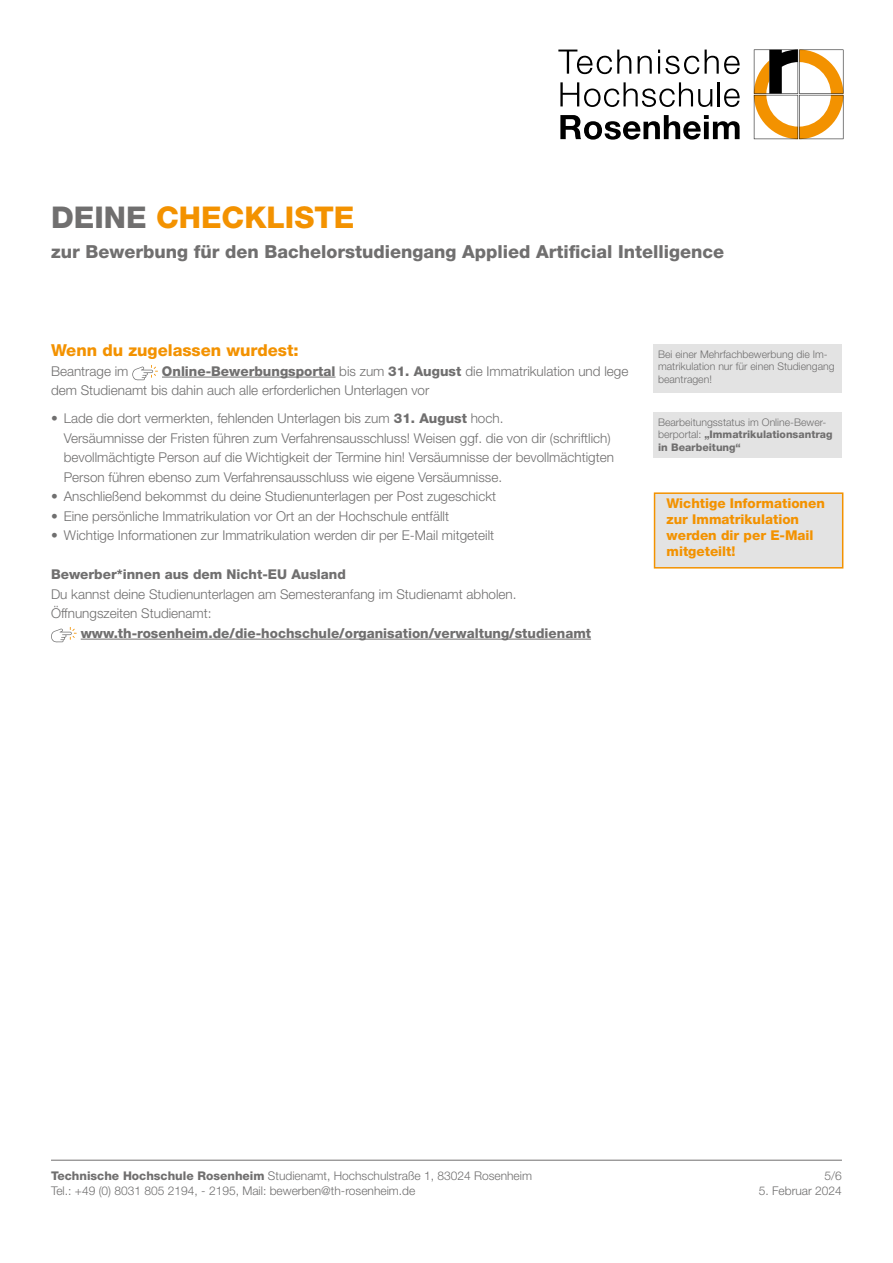
<style>
.page{position:relative;width:893px;height:1263px;background:#fff}
.page>*{position:absolute;margin:0;border:0;box-sizing:border-box;transform-origin:0 0}
.t1{font:800 30px "Helvetica Neue LT Pro";color:#f39200}
.t2{font:800 18px "Helvetica Neue LT Pro";color:#706f6f}
.t3{font:800 16.5px "Helvetica Neue LT Pro";color:#f39200}
.t4{font:300 13.5px/19.5px "Helvetica Neue LT Pro";color:#706f6f}
.t5{font:800 13.5px "Helvetica Neue LT Pro";color:#706f6f}
.t6{font:800 13.5px/16.2px "Helvetica Neue LT Pro";color:#f39200}
.t7{font:300 12px/14.4px "Helvetica Neue LT Pro";color:#706f6f}
.t8{font:300 10.5px/12.6px "Helvetica Neue LT Pro";color:#706f6f}
.s1{color:#706f6f}
.s2{font-weight:800}
</style>
<div class="page">
<svg style="left:560px;top:82px;width:152px;height:25px"></svg>
<hr style="left:718px;top:82px;width:2px;height:24px;background:#000">
<svg style="left:724px;top:89px;width:16px;height:18px"></svg>
<svg style="left:560px;top:115px;width:180px;height:25px"></svg>
<svg style="left:558px;top:50px;width:73px;height:24px"></svg>
<svg style="left:638px;top:56px;width:14px;height:18px"></svg>
<svg style="left:658px;top:50px;width:41px;height:24px"></svg>
<svg style="left:705px;top:50px;width:35px;height:24px"></svg>
<svg style="left:754px;top:50px;width:89px;height:89px"></svg>
<hr style="left:51px;top:1160px;width:791px;height:1px;background:#706f6f">
<hr style="left:162px;top:377px;width:173px;height:1px;background:#706f6f">
<hr style="left:81px;top:639px;width:510px;height:1px;background:#706f6f">
<svg style="left:132px;top:365px;width:26px;height:15px"></svg>
<svg style="left:51px;top:627px;width:26px;height:15px"></svg>
<div style="left:654px;top:344px;width:188px;height:49px;background:#e3e3e3"></div>
<div style="left:654px;top:412px;width:188px;height:46px;background:#e3e3e3"></div>
<div style="left:654px;top:493px;width:189px;height:75px;background:#e3e3e3"></div>
<div style="left:654px;top:492px;width:189px;height:76px;border:2px solid #f39200"></div>
<h1 class="t1" style="left:51px;top:199px;width:305px"><span class="s1">DEINE</span> CHECKLISTE</h1>
<h2 class="t2" style="left:51px;top:241px;width:675px">zur Bewerbung für den Bachelorstudiengang Applied Artificial Intelligence</h2>
<p class="t3" style="left:51px;top:341px;width:249px">Wenn du zugelassen wurdest:</p>
<p class="t4" style="left:51px;top:361px;width:79px">Beantrage im</p>
<p class="t4" style="left:51px;top:361px;width:579px;text-indent:111px"><span class="s2">Online-Bewerbungsportal</span> bis zum <span class="s2">31. August</span> die Immatrikulation und lege dem Studienamt bis dahin auch alle erforderlichen Unterlagen vor</p>
<p class="t4" style="left:64px;top:408px;width:552px;text-indent:-13px">• Lade die dort vermerkten, fehlenden Unterlagen bis zum <span class="s2">31. August</span> hoch.<br>Versäumnisse der Fristen führen zum Verfahrensausschluss! Weisen ggf. die von dir (schriftlich) bevollmächtigte Person auf die Wichtigkeit der Termine hin! Versäumnisse der bevollmächtigten Person führen ebenso zum Verfahrensausschluss wie eigene Versäumnisse.</p>
<p class="t4" style="left:51px;top:486px;width:447px">• Anschließend bekommst du deine Studienunterlagen per Post zugeschickt</p>
<p class="t4" style="left:51px;top:506px;width:400px">• Eine persönliche Immatrikulation vor Ort an der Hochschule entfällt</p>
<p class="t4" style="left:51px;top:525px;width:445px">• Wichtige Informationen zur Immatrikulation werden dir per E-Mail mitgeteilt</p>
<p class="t5" style="left:51px;top:566px;width:296px">Bewerber*innen aus dem Nicht-EU Ausland</p>
<p class="t4" style="left:51px;top:584px;width:467px">Du kannst deine Studienunterlagen am Semesteranfang im Studienamt abholen.<br>Öffnungszeiten Studienamt:</p>
<p class="t5" style="left:81px;top:625px;width:512px">www.th-rosenheim.de/die-hochschule/organisation/verwaltung/studienamt</p>
<p class="t8" style="left:658px;top:347px;width:178px">Bei einer Mehrfachbewerbung die Im&shy;matrikulation nur für einen Studiengang beantragen!</p>
<p class="t8" style="left:658px;top:415px;width:176px">Bearbeitungsstatus im Online-Bewer&shy;berportal: <span class="s2">„Immatrikulationsantrag in Bearbeitung“</span></p>
<p class="t6" style="left:667px;top:495px;width:160px">Wichtige Informationen zur Immatrikulation werden dir per E-Mail mitgeteilt!</p>
<p class="t7" style="left:51px;top:1169px;width:483px"><span class="s2">Technische Hochschule Rosenheim</span> Studienamt, Hochschulstraße 1, 83024 Rosenheim<br>Tel.: +49 (0) 8031 805 2194, - 2195, Mail: bewerben@th-rosenheim.de</p>
<p class="t7" style="left:825px;top:1169px;width:19px">5/6</p>
<p class="t7" style="left:759px;top:1183px;width:85px">5. Februar 2024</p>
</div>
